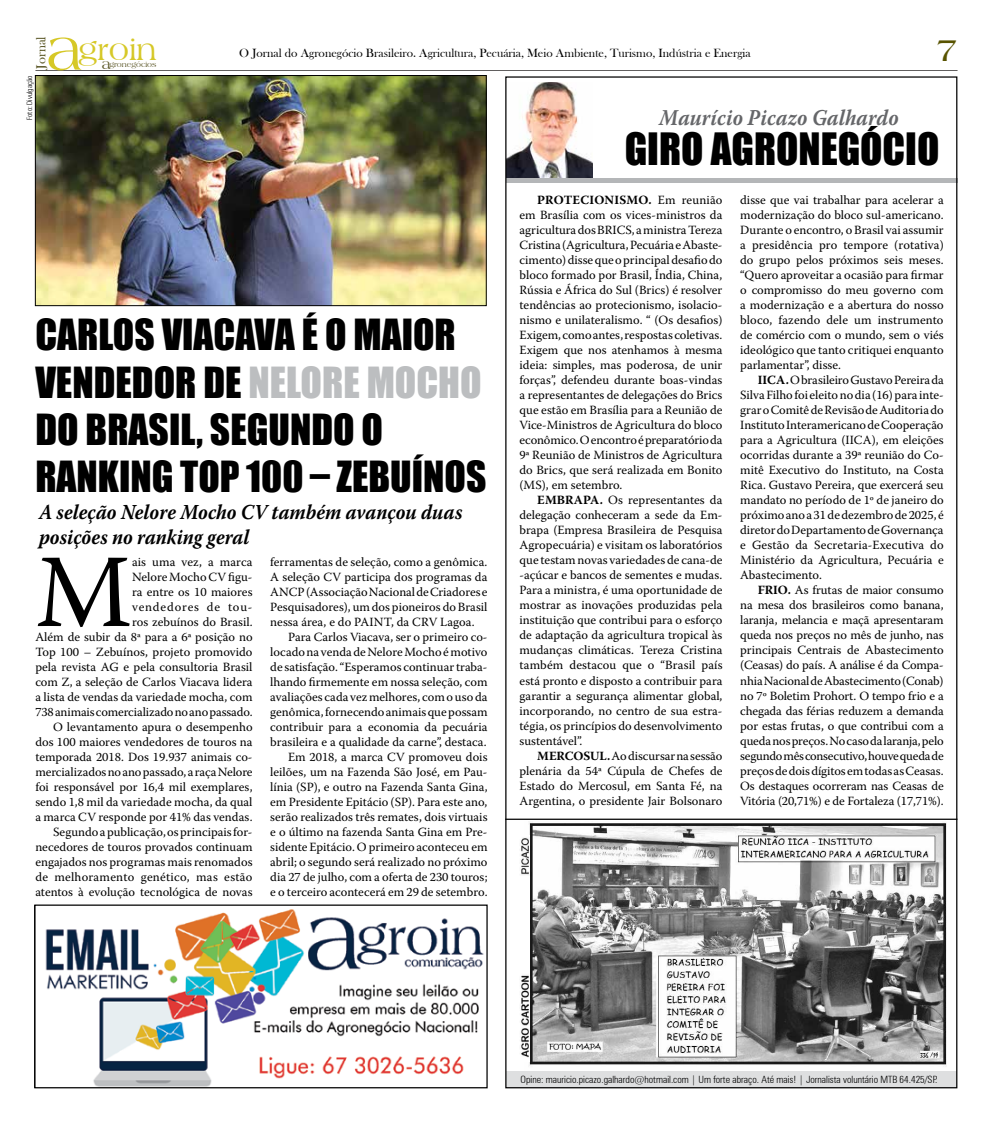
<style>
.page{position:relative;width:993px;height:1124px;background:#fff}
.page>*{position:absolute;margin:0;border:0;box-sizing:border-box;transform-origin:0 0}
.t1{font:103.5px "Warnock Pro";color:#000}
.t2{font:40.88px "Impact";color:#000}
.t3{font:39.38px/47.2px "Impact";color:#000}
.t4{font:33.75px "Americana BT";color:#585300}
.t5{font:31.25px "Americana BT";color:#d6c827}
.t6{font:italic 700 22.5px "Warnock Pro";color:#656669;scale:.9 1}
.t7{font:italic 700 21.25px/25.5px "Warnock Pro";color:#000;scale:.9 1}
.t8{font:13.5px "Bask Old Face";color:#585423}
.t9{font:12.5px/15px "Warnock Pro";color:#000;text-align:justify}
.t10{font:12.25px "Bask Old Face";color:#000}
.t11{font:300 condensed 10px "Zurich BT";color:#000}
.t12{font:7.62px "Americana BT";color:#585423}
.t13{font:300 condensed 7.5px "Zurich BT";color:#000}
.s1{font-size:60px}
.s2{font-size:14.62px}
.s3{color:#bcbec0}
.s4{font-weight:700}
</style>
<div class="page">
<hr style="left:35px;top:70px;width:922px;height:1px;background:#221f20">
<img style="left:529px;top:822px;width:418px;height:245px">
<img style="left:521px;top:838px;width:8px;height:220px">
<img style="left:507px;top:82px;width:85px;height:96px">
<div style="left:505px;top:1071px;width:451px;height:16px;background:#dedfe0"></div>
<hr style="left:506px;top:178px;width:451px;height:4px;background:#b4b6b8">
<hr style="left:505px;top:818px;width:452px;height:1px;background:#000">
<img style="left:37px;top:77px;width:447px;height:227px">
<div style="left:35px;top:75px;width:451px;height:231px;border:1px solid #000"></div>
<img style="left:45px;top:909px;width:439px;height:177px">
<div style="left:34px;top:904px;width:453px;height:184px;border:1px solid #000"></div>
<p class="t8" style="left:34px;top:69px;width:34px;rotate:-90deg">Jornal</p>
<h3 class="t5" style="left:46px;top:32px;width:112px"><span class="s1">a</span>groin</h3>
<p class="t12" style="left:102px;top:60px;width:56px"><span class="s2">a</span>gronegócios</p>
<p class="t10" style="left:239px;top:46px;width:512px">O Jornal do Agronegócio Brasileiro. Agricultura, Pecuária, Meio Ambiente, Turismo, Indústria e Energia</p>
<h3 class="t4" style="left:935px;top:30px;width:23px">7</h3>
<p class="t13" style="left:25px;top:120px;width:46px;rotate:-90deg">Foto: Divulgação</p>
<h3 class="t3" style="left:35px;top:310px;width:452px">CARLOS VIACAVA É O MAIOR<br>VENDEDOR DE <span class="s3">NELORE MOCHO<br></span>DO BRASIL, SEGUNDO O<br>RANKING TOP 100 – ZEBUÍNOS</h3>
<h3 class="t7" style="left:39px;top:498px;width:472px">A seleção Nelore Mocho CV também avançou duas posições no ranking geral</h3>
<p class="t9" style="left:35px;top:554px;width:219px;text-align:right">ais uma vez, a marca<br>Nelore Mocho CV figu-<br>ra entre os 10 maiores<br>vendedores de tou-<br>ros zebuínos do Brasil.<br>Além de subir da 8ª para a 6ª posição no Top 100 – Zebuínos, projeto promovido pela revista AG e pela consultoria Brasil com Z, a seleção de Carlos Viacava lidera a lista de vendas da variedade mocha, com 738 animais comercializado no ano passado.<br>O levantamento apura o desempenho dos 100 maiores vendedores de touros na temporada 2018. Dos 19.937 animais co&shy;mercializados no ano passado, a raça Nelore foi responsável por 16,4 mil exemplares, sendo 1,8 mil da variedade mocha, da qual a marca CV responde por 41% das vendas.<br>Segundo a publicação, os principais for&shy;necedores de touros provados continuam engajados nos programas mais renomados de melhoramento genético, mas estão atentos à evolução tecnológica de novas</p>
<h1 class="t1" style="left:35px;top:529px;width:98px">M</h1>
<p class="t9" style="left:270px;top:554px;width:219px">ferramentas de seleção, como a genômica.<br>A seleção CV participa dos programas da ANCP (Associação Nacional de Criadores e Pesquisadores), um dos pioneiros do Brasil nessa área, e do PAINT, da CRV Lagoa.</p>
<p class="t9" style="left:270px;top:629px;width:219px;text-align:right">Para Carlos Viacava, ser o primeiro co&shy;locado na venda de Nelore Mocho é motivo de satisfação. “Esperamos continuar traba&shy;lhando firmemente em nossa seleção, com avaliações cada vez melhores, com o uso da genômica, fornecendo animais que possam contribuir para a economia da pecuária brasileira e a qualidade da carne”, destaca.<br>Em 2018, a marca CV promoveu dois leilões, um na Fazenda São José, em Pau&shy;línia (SP), e outro na Fazenda Santa Gina, em Presidente Epitácio (SP). Para este ano, serão realizados três remates, dois virtuais e o último na fazenda Santa Gina em Pre&shy;sidente Epitácio. O primeiro aconteceu em abril; o segundo será realizado no próximo dia 27 de julho, com a oferta de 230 touros; e o terceiro acontecerá em 29 de setembro.</p>
<h3 class="t6" style="left:659px;top:104px;width:267px">Maurício Picazo Galhardo</h3>
<h2 class="t2" style="left:624px;top:118px;width:316px">GIRO AGRONEGÓCIO</h2>
<p class="t9" style="left:740px;top:192px;width:205px">disse que vai trabalhar para acelerar a modernização do bloco sul-americano.<br>Durante o encontro, o Brasil vai assumir a presidência pro tempore (rotativa) do grupo pelos próximos seis meses. “Quero aproveitar a ocasião para firmar o compromisso do meu governo com a modernização e a abertura do nosso bloco, fazendo dele um instrumento de comércio com o mundo, sem o viés ideológico que tanto critiquei enquanto parlamentar”, disse.</p>
<p class="t9" style="left:740px;top:372px;width:205px;text-indent:18px"><span class="s4">IICA.</span>O brasileiro Gustavo Pereira da Silva Filho foi eleito no dia (16) para inte&shy;grar o Comitê de Revisão de Auditoria do Instituto Interamericano de Cooperação para a Agricultura (IICA), em eleições ocorridas durante a 39ª reunião do Co&shy;mitê Executivo do Instituto, na Costa Rica. Gustavo Pereira, que exercerá seu mandato no período de 1º de janeiro do próximo ano a 31 de dezembro de 2025, é diretor do Departamento de Governança e Gestão da Secretaria-Executiva do Ministério da Agricultura, Pecuária e Abastecimento.</p>
<p class="t9" style="left:740px;top:582px;width:205px;text-indent:18px"><span class="s4">FRIO.</span> As frutas de maior consumo na mesa dos brasileiros como banana, laranja, melancia e maçã apresentaram queda nos preços no mês de junho, nas principais Centrais de Abastecimento (Ceasas) do país. A análise é da Compa&shy;nhia Nacional de Abastecimento (Conab) no 7º Boletim Prohort. O tempo frio e a chegada das férias reduzem a demanda por estas frutas, o que contribui com a queda nos preços. No caso da laranja, pelo segundo mês consecutivo, houve queda de preços de dois dígitos em todas as Ceasas.<br>Os destaques ocorreram nas Ceasas de Vitória (20,71%) e de Fortaleza (17,71%).</p>
<p class="t9" style="left:519px;top:192px;width:204px;text-indent:18px"><span class="s4">PROTECIONISMO.</span> Em reunião em Brasília com os vices-ministros da agricultura dos BRICS, a ministra Tereza Cristina (Agricultura, Pecuária e Abaste&shy;cimento) disse que o principal desafio do bloco formado por Brasil, Índia, China, Rússia e África do Sul (Brics) é resolver tendências ao protecionismo, isolacio&shy;nismo e unilateralismo. “ (Os desafios)<br>Exigem, como antes, respostas coletivas.<br>Exigem que nos atenhamos à mesma ideia: simples, mas poderosa, de unir forças”, defendeu durante boas-vindas a representantes de delegações do Brics que estão em Brasília para a Reunião de Vice-Ministros de Agricultura do bloco econômico. O encontro é preparatório da 9ª Reunião de Ministros de Agricultura do Brics, que será realizada em Bonito (MS), em setembro.</p>
<p class="t9" style="left:519px;top:492px;width:204px;text-indent:18px"><span class="s4">EMBRAPA.</span> Os representantes da delegação conheceram a sede da Em&shy;brapa (Empresa Brasileira de Pesquisa Agropecuária) e visitam os laboratórios que testam novas variedades de cana-de -açúcar e bancos de sementes e mudas.<br>Para a ministra, é uma oportunidade de mostrar as inovações produzidas pela instituição que contribui para o esforço de adaptação da agricultura tropical às mudanças climáticas. Tereza Cristina também destacou que o “Brasil país está pronto e disposto a contribuir para garantir a segurança alimentar global, incorporando, no centro de sua estra&shy;tégia, os princípios do desenvolvimento sustentável”.</p>
<p class="t9" style="left:519px;top:747px;width:204px;text-indent:18px"><span class="s4">MERCOSUL.</span> Ao discursar na sessão plenária da 54ª Cúpula de Chefes de Estado do Mercosul, em Santa Fé, na Argentina, o presidente Jair Bolsonaro</p>
<p class="t11" style="left:520px;top:1073px;width:418px">Opine: mauricio.picazo.galhardo@hotmail.com | Um forte abraço. Até mais! | Jornalista voluntário MTB 64.425/SP.</p>
</div>
